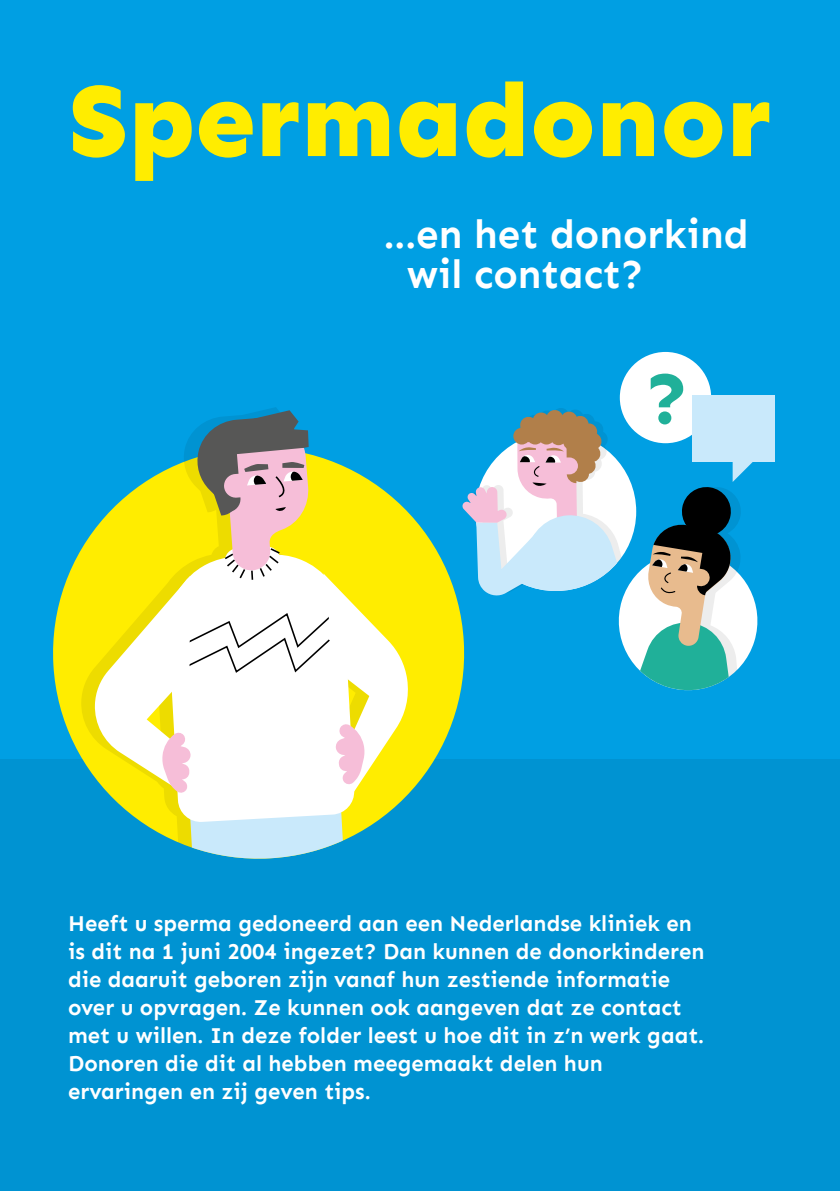
<style>
.page{position:relative;width:840px;height:1191px;background:#fff}
.page>*{position:absolute;margin:0;border:0;box-sizing:border-box;transform-origin:0 0}
.t1{font:800 106px "Sen";color:#ffed00}
.t2{font:700 40px/40px "Sen";color:#fff}
.t3{font:700 22px/28px "Sen";color:#fff}
</style>
<div class="page">
<div style="left:0;top:0;width:839px;height:1191px;background:#009fe3"></div>
<div style="left:0;top:758px;width:839px;height:433px;background:#0093d2"></div>
<svg style="left:47px;top:513px;width:423px;height:295px;fill:#ffed00"></svg>
<svg style="left:81px;top:407px;width:313px;height:440px"></svg>
<div style="left:619px;top:352px;width:91px;height:91px;background:#fff;border-radius:50%"></div>
<svg style="left:190px;top:822px;width:152px;height:37px;background:#adddf2"></svg>
<svg style="left:167px;top:794px;width:187px;height:28px;background:#f7f9e1"></svg>
<svg style="left:94px;top:410px;width:315px;height:384px;background:#d2dd9d"></svg>
<div style="left:691px;top:395px;width:83px;height:66px;background:#c9e9fb"></div>
<svg style="left:462px;top:373px;width:303px;height:325px"></svg>
<h1 class="t1" style="left:69px;top:61px;width:703px">Spermadonor</h1>
<h2 class="t2" style="left:407px;top:215px;width:343px;text-indent:-23px">...en het donorkind wil contact?</h2>
<p class="t3" style="left:68px;top:909px;width:637px">Heeft u sperma gedoneerd aan een Nederlandse kliniek en is dit na 1 juni 2004 ingezet? Dan kunnen de donorkinderen die daaruit geboren zijn vanaf hun zestiende informatie over u opvragen. Ze kunnen ook aangeven dat ze contact met u willen. In deze folder leest u hoe dit in z’n werk gaat.<br>Donoren die dit al hebben meegemaakt delen hun ervaringen en zij geven tips.</p>
</div>
